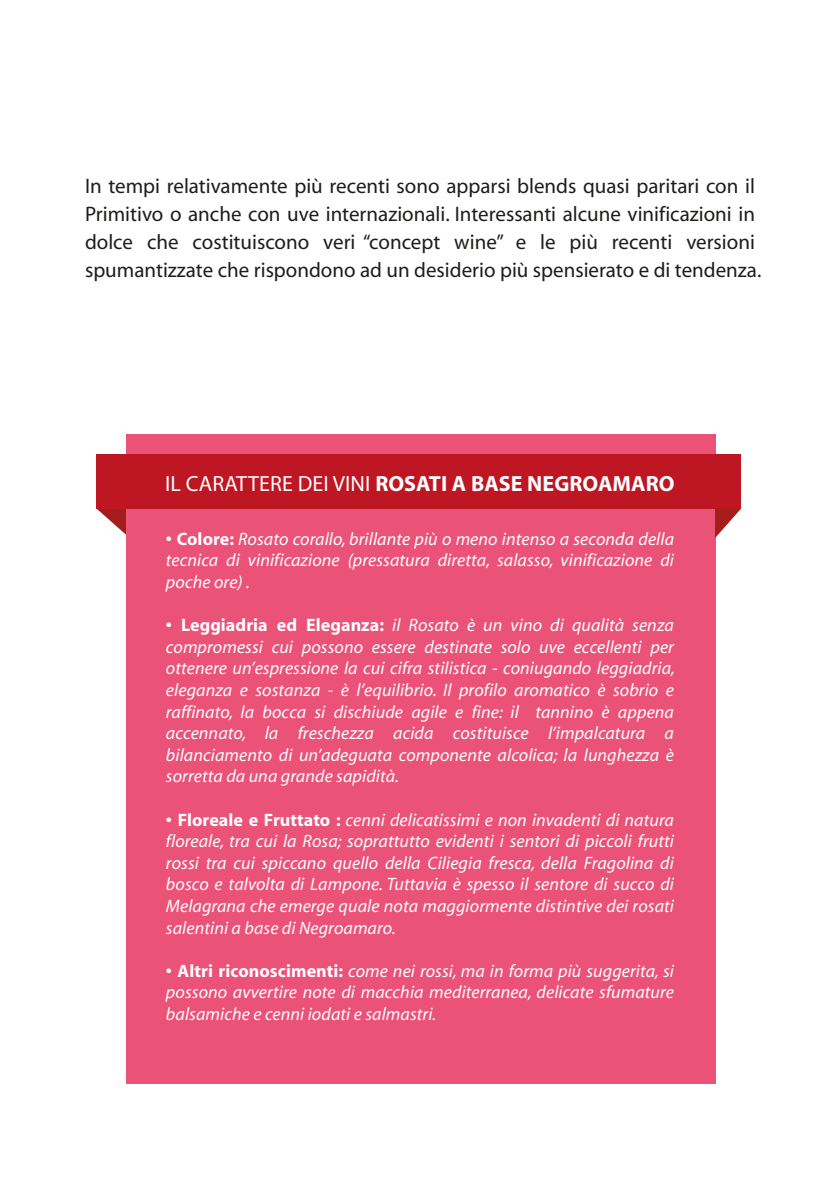
<style>
.page{position:relative;width:840px;height:1191px;background:#fff}
.page>*{position:absolute;margin:0;border:0;box-sizing:border-box;transform-origin:0 0}
.t1{font:700 22px "Myriad";letter-spacing:.005em;color:#fff}
.t2{font:21px/28px "Myriad";color:#1d1d1b}
.t3{font:italic 18px/21.6px "Myriad";letter-spacing:.005em;color:#fff;text-align:justify}
.s1{font-weight:400}
.s2{font-weight:700;font-style:normal}
</style>
<div class="page">
<svg style="left:96px;top:508px;width:30px;height:26px"></svg>
<div style="left:126px;top:434px;width:589px;height:649px;background:#ea5278"></div>
<div style="left:96px;top:454px;width:645px;height:54px;background:#be1622"></div>
<svg style="left:715px;top:508px;width:26px;height:30px"></svg>
<p class="t2" style="left:85px;top:172px;width:678px">In tempi relativamente più recenti sono apparsi blends quasi paritari con il Primitivo o anche con uve internazionali. Interessanti alcune vinificazioni in dolce che costituiscono veri “concept wine” e le più recenti versioni spumantizzate che rispondono ad un desiderio più spensierato e di tendenza.</p>
<p class="t1" style="left:165px;top:472px;width:511px"><span class="s1">IL CARATTERE DEI VINI</span> ROSATI A BASE NEGROAMARO</p>
<p class="t3" style="left:166px;top:528px;width:510px"><span class="s2">• Colore:</span> Rosato corallo, brillante più o meno intenso a seconda della tecnica di vinificazione (pressatura diretta, salasso, vinificazione di poche ore) .</p>
<p class="t3" style="left:166px;top:615px;width:510px"><span class="s2">• Leggiadria ed Eleganza:</span> il Rosato è un vino di qualità senza compromessi cui possono essere destinate solo uve eccellenti per ottenere un’espressione la cui cifra stilistica - coniugando leggiadria, eleganza e sostanza - è l’equilibrio. Il profilo aromatico è sobrio e raffinato, la bocca si dischiude agile e fine: il tannino è appena accennato, la freschezza acida costituisce l’impalcatura a bilanciamento di un’adeguata componente alcolica; la lunghezza è sorretta da una grande sapidità.</p>
<p class="t3" style="left:166px;top:809px;width:510px"><span class="s2">• Floreale e Fruttato :</span> cenni delicatissimi e non invadenti di natura floreale, tra cui la Rosa; soprattutto evidenti i sentori di piccoli frutti rossi tra cui spiccano quello della Ciliegia fresca, della Fragolina di bosco e talvolta di Lampone. Tuttavia è spesso il sentore di succo di Melagrana che emerge quale nota maggiormente distintive dei rosati salentini a base di Negroamaro.</p>
<p class="t3" style="left:166px;top:960px;width:510px"><span class="s2">• Altri riconoscimenti:</span> come nei rossi, ma in forma più suggerita, si possono avvertire note di macchia mediterranea, delicate sfumature balsamiche e cenni iodati e salmastri.</p>
</div>
